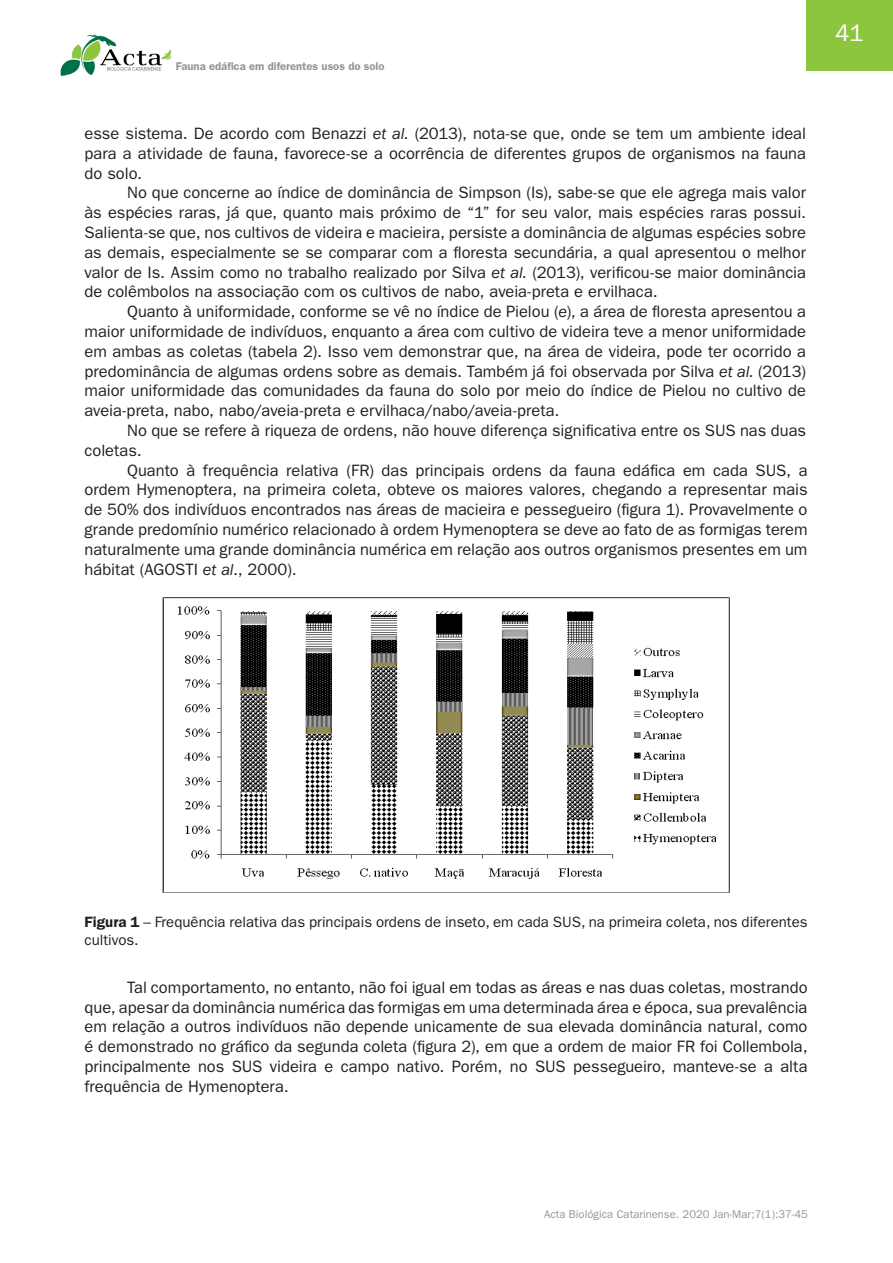
<style>
.page{position:relative;width:893px;height:1263px;background:#fff}
.page>*{position:absolute;margin:0;border:0;box-sizing:border-box;transform-origin:0 0}
.t1{font:24px "ITC Franklin Gothic Std";color:#fff}
.ACTA_texto{font:16.5px/19.8px "ITC Franklin Gothic Std";color:#231f20;text-align:justify}
.ACTA_tabelas_e_figur{font:15px/18px "ITC Franklin Gothic Std";color:#231f20}
.t2{font:11.25px "ITC Franklin Gothic Std";color:#939598}
.t3{font:600 11.25px "ITC Franklin Gothic Std";color:#939598}
.s1{font-style:italic}
.s2{font-weight:600}
</style>
<div class="page">
<img style="left:60px;top:34px;width:112px;height:42px">
<div style="left:806px;top:0;width:87px;height:71px;background:#8cc63e"></div>
<img style="left:162px;top:598px;width:567px;height:294px">
<p class="t3" style="left:176px;top:59px;width:210px">Fauna edáfica em diferentes usos do solo</p>
<p class="ACTA_texto" style="left:84px;top:124px;width:723px">esse sistema. De acordo com Benazzi <span class="s1">et al.</span> (2013), nota-se que, onde se tem um ambiente ideal para a atividade de fauna, favorece-se a ocorrência de diferentes grupos de organismos na fauna do solo.</p>
<p class="ACTA_texto" style="left:84px;top:183px;width:723px;text-indent:43px">No que concerne ao índice de dominância de Simpson (Is), sabe-se que ele agrega mais valor às espécies raras, já que, quanto mais próximo de “1” for seu valor, mais espécies raras possui.<br>Salienta-se que, nos cultivos de videira e macieira, persiste a dominância de algumas espécies sobre as demais, especialmente se se comparar com a floresta secundária, a qual apresentou o melhor valor de Is. Assim como no trabalho realizado por Silva <span class="s1">et al.</span> (2013), verificou-se maior dominância de colêmbolos na associação com os cultivos de nabo, aveia-preta e ervilhaca.</p>
<p class="ACTA_texto" style="left:84px;top:302px;width:723px;text-indent:43px">Quanto à uniformidade, conforme se vê no índice de Pielou (<span class="s1">e</span>), a área de floresta apresentou a maior uniformidade de indivíduos, enquanto a área com cultivo de videira teve a menor uniformidade em ambas as coletas (tabela 2). Isso vem demonstrar que, na área de videira, pode ter ocorrido a predominância de algumas ordens sobre as demais. Também já foi observada por Silva <span class="s1">et al.</span> (2013) maior uniformidade das comunidades da fauna do solo por meio do índice de Pielou no cultivo de aveia-preta, nabo, nabo/aveia-preta e ervilhaca/nabo/aveia-preta.</p>
<p class="ACTA_texto" style="left:84px;top:421px;width:723px;text-indent:43px">No que se refere à riqueza de ordens, não houve diferença significativa entre os SUS nas duas coletas.</p>
<p class="ACTA_texto" style="left:84px;top:460px;width:725px;text-indent:43px">Quanto à frequência relativa (FR) das principais ordens da fauna edáfica em cada SUS, a ordem Hymenoptera, na primeira coleta, obteve os maiores valores, chegando a representar mais de 50% dos indivíduos encontrados nas áreas de macieira e pessegueiro (figura 1). Provavelmente o grande predomínio numérico relacionado à ordem Hymenoptera se deve ao fato de as formigas terem naturalmente uma grande dominância numérica em relação aos outros organismos presentes em um hábitat (AGOSTI <span class="s1">et al</span>., 2000).</p>
<h1 class="t1" style="left:835px;top:19px;width:30px">41</h1>
<p class="ACTA_tabelas_e_figur" style="left:84px;top:913px;width:725px"><span class="s2">Figura 1</span> – Frequência relativa das principais ordens de inseto, em cada SUS, na primeira coleta, nos diferentes cultivos.</p>
<p class="ACTA_texto" style="left:84px;top:977px;width:725px;text-indent:43px">Tal comportamento, no entanto, não foi igual em todas as áreas e nas duas coletas, mostrando que, apesar da dominância numérica das formigas em uma determinada área e época, sua prevalência em relação a outros indivíduos não depende unicamente de sua elevada dominância natural, como é demonstrado no gráfico da segunda coleta (figura 2), em que a ordem de maior FR foi Collembola, principalmente nos SUS videira e campo nativo. Porém, no SUS pessegueiro, manteve-se a alta frequência de Hymenoptera.</p>
<p class="t2" style="left:544px;top:1207px;width:265px">Acta Biológica Catarinense. 2020 Jan-Mar;7(1):37-45</p>
</div>
